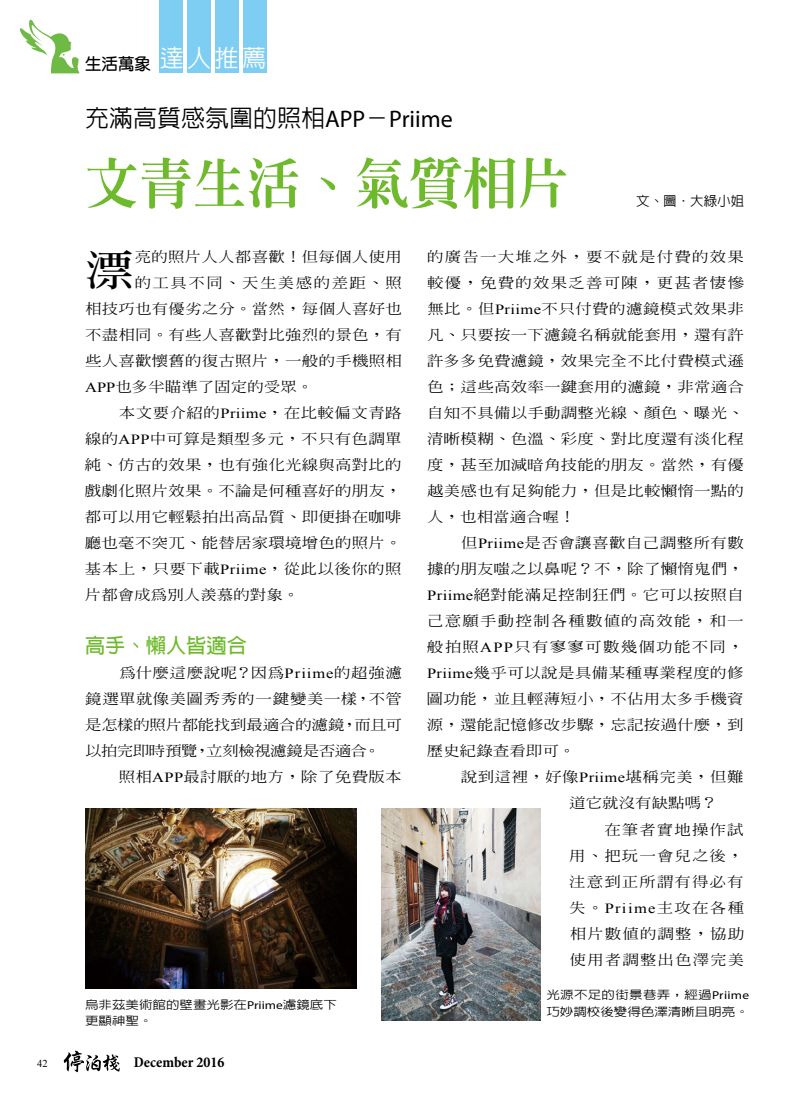
<style>
.page{position:relative;width:808px;height:1106px;background:#fff}
.page>*{position:absolute;margin:0;border:0;box-sizing:border-box;transform-origin:0 0}
.t1{font:800 54px "AR Ming B5";color:#6fba2c}
.t2{font:700 42.15px "AR Ming B5";color:#000;scale:1.18 1}
.t3{font:500 24px "AR Hei B5";color:#000}
.t4{font:700 20.25px "AR Hei B5";color:#6fba2c}
.t5{font:700 16.5px "AR Yuan B5";color:#000}
.t6{font:700 condensed 15px "Minion Pro";color:#000}
.t7{font:500 14.1px/26.1px "AR Ming B5";letter-spacing:.01em;color:#000;text-align:justify;scale:1.18 1}
.t8{font:500 14.1px "AR Ming B5";letter-spacing:.085em;color:#000;scale:1.18 1}
.t9{font:500 13.5px "AR Hei B5";color:#000}
.t10{font:500 11.55px/16.2px "AR Hei B5";color:#000;scale:1.18 1}
.t11{font:10.5px "Times New Roman";color:#000}
.s1{font-family:"Myriad Pro";font-weight:400}
.s2{font-family:"Times New Roman";font-weight:400}
</style>
<div class="page">
<svg style="left:64px;top:1050px;width:56px;height:22px"></svg>
<div style="left:159px;top:0;width:24px;height:72px;background:#7ecef4"></div>
<div style="left:187px;top:0;width:24px;height:72px;background:#7ecef4"></div>
<div style="left:215px;top:0;width:24px;height:72px;background:#7ecef4"></div>
<div style="left:243px;top:0;width:24px;height:72px;background:#7ecef4"></div>
<svg style="left:20px;top:19px;width:60px;height:54px"></svg>
<img style="left:85px;top:808px;width:271px;height:181px">
<img style="left:381px;top:809px;width:159px;height:211px">
<p class="t5" style="left:85px;top:56px;width:182px">生活萬象<sup>達人推薦</sup></p>
<h3 class="t3" style="left:85px;top:106px;width:369px">充滿高質感氛圍的照相<span class="s1">APP</span>－<span class="s1">Priime</span></h3>
<h1 class="t1" style="left:85px;top:156px;width:487px">文青生活、氣質相片</h1>
<p class="t9" style="left:636px;top:194px;width:109px">文、圖．大綠小姐</p>
<h2 class="t2" style="left:85px;top:248px;width:44px">漂</h2>
<p class="t7" style="left:135px;top:243px;width:228px">亮的照片人人都喜歡！但每個人使用</p>
<p class="t8" style="left:135px;top:275px;width:228px">的工具不同、天生美感的差距、照</p>
<p class="t7" style="left:85px;top:295px;width:270px">相技巧也有優劣之分。當然，每個人喜好也</p>
<p class="t7" style="left:85px;top:321px;width:270px">不盡相同。有些人喜歡對比強烈的景色，有</p>
<p class="t7" style="left:85px;top:347px;width:270px">些人喜歡懷舊的復古照片，一般的手機照相</p>
<p class="t7" style="left:85px;top:373px;width:195px"><span class="s2">APP</span>也多半瞄準了固定的受眾。</p>
<p class="t7" style="left:119px;top:399px;width:241px">本文要介紹的<span class="s2">Priime</span>，在比較偏文青路</p>
<p class="t7" style="left:85px;top:425px;width:270px">線的<span class="s2">APP</span>中可算是類型多元，不只有色調單</p>
<p class="t7" style="left:85px;top:451px;width:270px">純、仿古的效果，也有強化光線與高對比的</p>
<p class="t7" style="left:85px;top:477px;width:270px">戲劇化照片效果。不論是何種喜好的朋友，</p>
<p class="t7" style="left:85px;top:503px;width:270px">都可以用它輕鬆拍出高品質、即便掛在咖啡</p>
<p class="t7" style="left:85px;top:529px;width:270px">廳也毫不突兀、能替居家環境增色的照片。</p>
<p class="t7" style="left:85px;top:555px;width:270px">基本上，只要下載<span class="s2">Priime</span>，從此以後你的照</p>
<p class="t7" style="left:85px;top:582px;width:183px">片都會成為別人羨慕的對象。</p>
<h3 class="t4" style="left:85px;top:635px;width:163px">高手、懶人皆適合</h3>
<p class="t7" style="left:85px;top:660px;width:270px;text-indent:34px">為什麼這麼說呢？因為<span class="s2">Priime</span>的超強濾鏡選單就像美圖秀秀的一鍵變美一樣，不管是怎樣的照片都能找到最適合的濾鏡，而且可以拍完即時預覽，立刻檢視濾鏡是否適合。</p>
<p class="t7" style="left:119px;top:764px;width:241px">照相<span class="s2">APP</span>最討厭的地方，除了免費版本</p>
<p class="t7" style="left:427px;top:243px;width:270px">的廣告一大堆之外，要不就是付費的效果較優，免費的效果乏善可陳，更甚者悽慘無比。但<span class="s2">Priime</span>不只付費的濾鏡模式效果非凡、只要按一下濾鏡名稱就能套用，還有許許多多免費濾鏡，效果完全不比付費模式遜色；這些高效率一鍵套用的濾鏡，非常適合自知不具備以手動調整光線、顏色、曝光、清晰模糊、色溫、彩度、對比度還有淡化程度，甚至加減暗角技能的朋友。當然，有優越美感也有足夠能力，但是比較懶惰一點的人，也相當適合喔！</p>
<p class="t7" style="left:427px;top:529px;width:270px;text-indent:34px">但<span class="s2">Priime</span>是否會讓喜歡自己調整所有數據的朋友嗤之以鼻呢？不，除了懶惰鬼們，<span class="s2">Priime</span>絕對能滿足控制狂們。它可以按照自己意願手動控制各種數值的高效能，和一般拍照<span class="s2">APP</span>只有寥寥可數幾個功能不同，<span class="s2">Priime</span>幾乎可以說是具備某種專業程度的修圖功能，並且輕薄短小，不佔用太多手機資源，還能記憶修改步驟，忘記按過什麼，到歷史紀錄查看即可。</p>
<p class="t7" style="left:569px;top:764px;width:149px;text-indent:-109px">說到這裡，好像<span class="s2">Priime</span>堪稱完美，但難道它就沒有缺點嗎？</p>
<p class="t7" style="left:569px;top:816px;width:150px;text-indent:35px">在筆者實地操作試用、把玩一會兒之後，注意到正所謂有得必有失。<span class="s2">Priime</span>主攻在各種相片數值的調整，協助使用者調整出色澤完美</p>
<p class="t10" style="left:85px;top:996px;width:215px">烏非茲美術館的壁畫光影在<span class="s1">Priime</span>濾鏡底下更顯神聖。</p>
<p class="t10" style="left:546px;top:987px;width:173px">光源不足的街景巷弄，經過<span class="s1">Priime</span>巧妙調校後變得色澤清晰且明亮。</p>
<p class="t11" style="left:37px;top:1056px;width:12px">42</p>
<p class="t6" style="left:134px;top:1052px;width:92px">December 2016</p>
</div>
